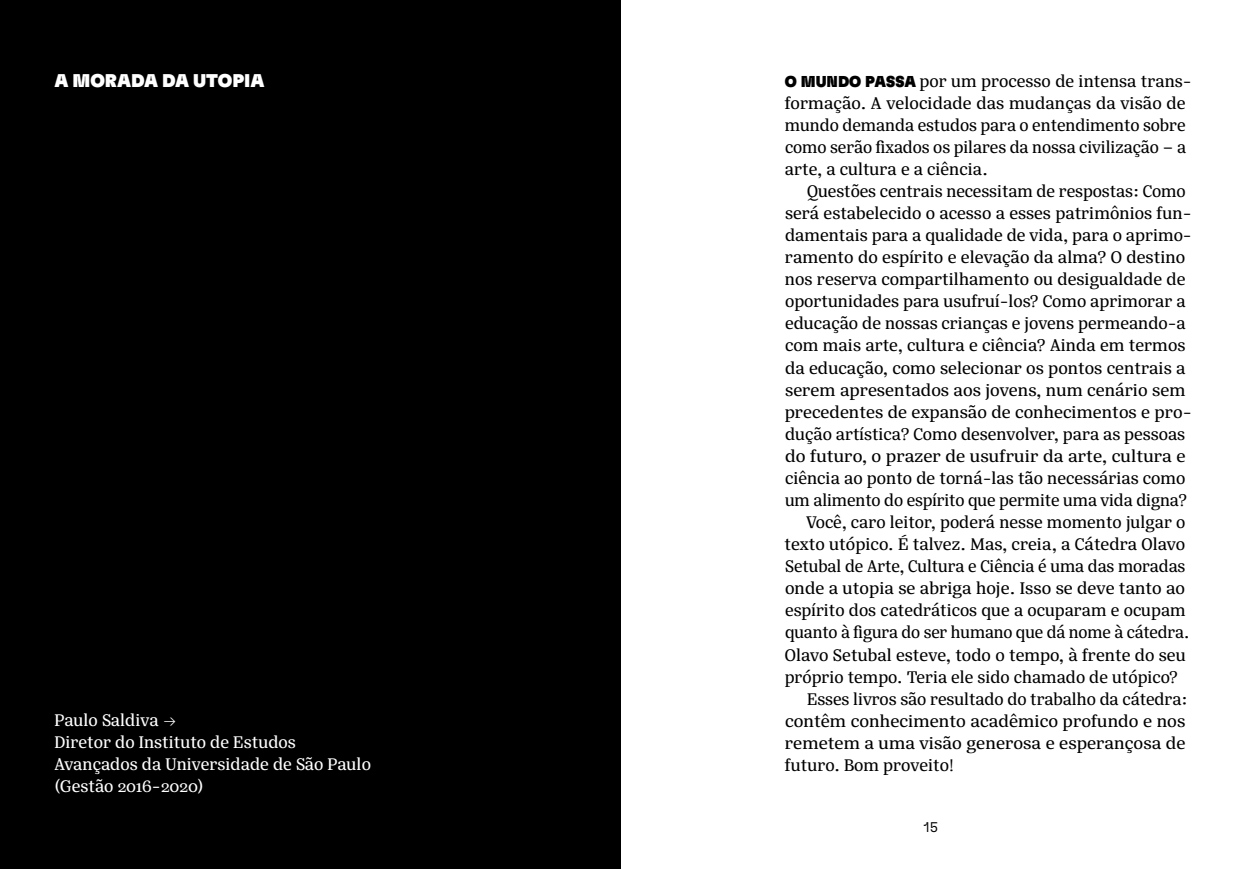
<style>
.page{position:relative;width:1241px;height:869px;background:#fff}
.page>*{position:absolute;margin:0;border:0;box-sizing:border-box;transform-origin:0 0}
.t1{font:18.38px/22.1px "Silva Text";color:#000}
.t2{font:18.38px/22.1px "Silva Text";color:#fff}
.t3{font:18.38px "Silva Text";color:#000;scale:1.04 1}
.t4{font:18.38px "Silva Text";color:#000;scale:1.05 1}
.t5{font:900 18.38px "GT Flexa";color:#fff}
.t6{font:300 14px "GT Flexa";color:#000}
.s1{font-family:"GT Flexa";font-weight:900;font-size:15.75px}
</style>
<div class="page">
<div style="left:0;top:0;width:620px;height:868px;background:#000"></div>
<p class="t5" style="left:55px;top:69px;width:211px">A MORADA DA UTOPIA</p>
<p class="t2" style="left:55px;top:708px;width:318px">Paulo Saldiva →<br>Diretor do Instituto de Estudos<br>Avançados da Universidade de São Paulo (Gestão 2016-2020)</p>
<p class="t1" style="left:784px;top:69px;width:408px"><span class="s1">O MUNDO PASSA</span> por um processo de intensa trans&shy;formação. A velocidade das mudanças da visão de mundo demanda estudos para o entendimento sobre como serão fixados os pilares da nossa civilização – a arte, a cultura e a ciência.</p>
<p class="t1" style="left:807px;top:180px;width:380px">Questões centrais necessitam de respostas: Como</p>
<p class="t1" style="left:785px;top:202px;width:408px">será estabelecido o acesso a esses patrimônios fun-</p>
<p class="t1" style="left:785px;top:224px;width:408px">damentais para a qualidade de vida, para o aprimo-</p>
<p class="t1" style="left:784px;top:246px;width:402px">ramento do espírito e elevação da alma? O destino</p>
<p class="t1" style="left:784px;top:268px;width:402px">nos reserva compartilhamento ou desigualdade de</p>
<p class="t1" style="left:785px;top:290px;width:402px">oportunidades para usufruí-los? Como aprimorar a</p>
<p class="t1" style="left:785px;top:312px;width:402px">educação de nossas crianças e jovens permeando-a</p>
<p class="t1" style="left:785px;top:334px;width:402px">com mais arte, cultura e ciência? Ainda em termos</p>
<p class="t1" style="left:785px;top:356px;width:402px">da educação, como selecionar os pontos centrais a</p>
<p class="t1" style="left:785px;top:378px;width:402px">serem apresentados aos jovens, num cenário sem</p>
<p class="t1" style="left:784px;top:400px;width:408px">precedentes de expansão de conhecimentos e pro-</p>
<p class="t1" style="left:785px;top:422px;width:401px">dução artística? Como desenvolver, para as pessoas</p>
<p class="t4" style="left:785px;top:443px;width:383px">do futuro, o prazer de usufruir da arte, cultura e</p>
<p class="t1" style="left:785px;top:466px;width:402px">ciência ao ponto de torná-las tão necessárias como</p>
<p class="t1" style="left:784px;top:488px;width:403px">um alimento do espírito que permite uma vida digna?</p>
<p class="t1" style="left:805px;top:510px;width:381px">Você, caro leitor, poderá nesse momento julgar o</p>
<p class="t1" style="left:784px;top:533px;width:402px">texto utópico. É talvez. Mas, creia, a Cátedra Olavo</p>
<p class="t1" style="left:785px;top:555px;width:402px">Setubal de Arte, Cultura e Ciência é uma das moradas</p>
<p class="t1" style="left:785px;top:577px;width:401px">onde a utopia se abriga hoje. Isso se deve tanto ao</p>
<p class="t1" style="left:785px;top:599px;width:402px">espírito dos catedráticos que a ocuparam e ocupam</p>
<p class="t1" style="left:785px;top:621px;width:406px">quanto à figura do ser humano que dá nome à cátedra.</p>
<p class="t1" style="left:784px;top:643px;width:402px">Olavo Setubal esteve, todo o tempo, à frente do seu</p>
<p class="t1" style="left:784px;top:665px;width:394px">próprio tempo. Teria ele sido chamado de utópico?</p>
<p class="t1" style="left:807px;top:687px;width:381px">Esses livros são resultado do trabalho da cátedra:</p>
<p class="t3" style="left:785px;top:708px;width:386px">contêm conhecimento acadêmico profundo e nos</p>
<p class="t3" style="left:784px;top:730px;width:387px">remetem a uma visão generosa e esperançosa de</p>
<p class="t1" style="left:784px;top:753px;width:170px">futuro. Bom proveito!</p>
<p class="t6" style="left:923px;top:818px;width:15px">15</p>
</div>
